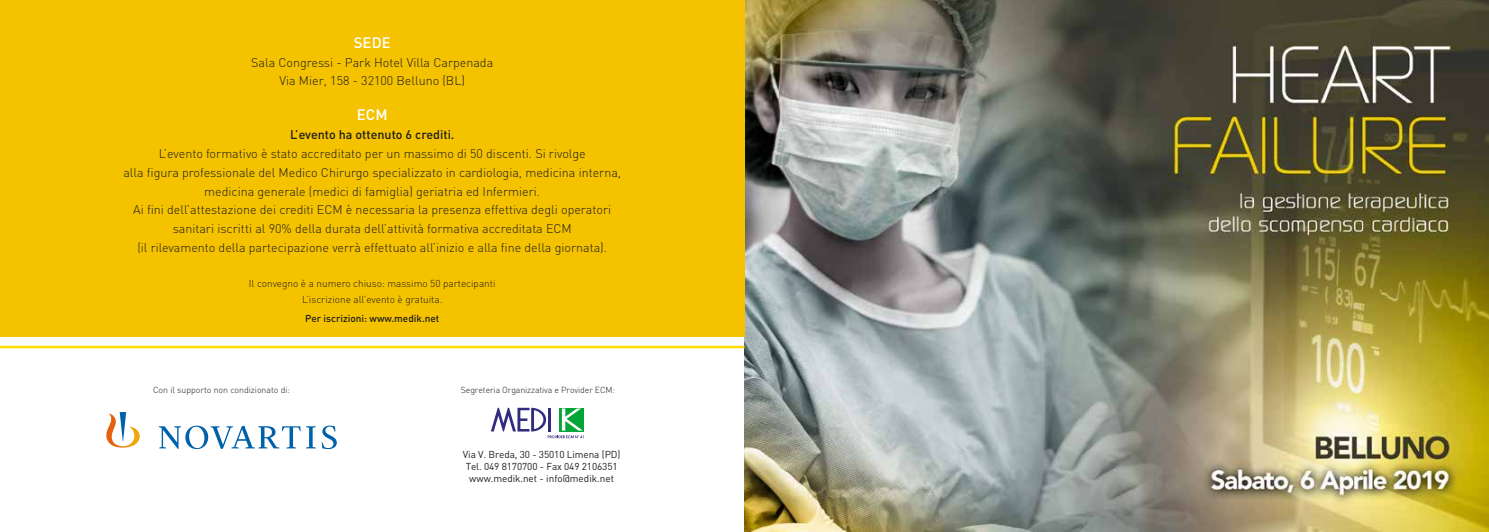
<style>
.page{position:relative;width:1489px;height:532px;background:#fff}
.page>*{position:absolute;margin:0;border:0;box-sizing:border-box;transform-origin:0 0}
.t1{font:500 15px "DIN";color:#fff}
.t2{font:300 12.5px/18.8px "DIN";color:#1d1d1b;text-align:center}
.t3{font:500 12.5px "DIN";color:#1d1d1b}
.t4{font:10px/12px "DIN";letter-spacing:-.01em;color:#1d1d1b;text-align:center}
.t5{font:300 10px/16.2px "DIN";color:#1d1d1b;text-align:center}
.t6{font:500 10px "DIN";color:#1d1d1b}
.t7{font:300 8.75px "DIN";letter-spacing:-.01em;color:#1d1d1b}
</style>
<div class="page">
<img style="left:744px;top:0;width:744px;height:531px">
<div style="left:0;top:0;width:744px;height:337px;background:#f5c200"></div>
<svg style="left:106px;top:412px;width:231px;height:37px"></svg>
<svg style="left:491px;top:407px;width:92px;height:31px"></svg>
<hr style="left:0;top:345px;width:744px;height:3px;background:#fd0">
<p class="t1" style="left:354px;top:33px;width:38px">SEDE</p>
<p class="t2" style="left:251px;top:53px;width:243px">Sala Congressi - Park Hotel Villa Carpenada<br>Via Mier, 158 - 32100 Belluno (BL)</p>
<p class="t1" style="left:357px;top:105px;width:32px">ECM</p>
<p class="t3" style="left:290px;top:127px;width:166px">L’evento ha ottenuto 6 crediti.</p>
<p class="t2" style="left:123px;top:144px;width:499px">L’evento formativo è stato accreditato per un massimo di 50 discenti. Si rivolge<br>alla figura professionale del Medico Chirurgo specializzato in cardiologia, medicina interna, medicina generale (medici di famiglia) geriatria ed Infermieri.<br>Ai fini dell’attestazione dei crediti ECM è necessaria la presenza effettiva degli operatori sanitari iscritti al 90% della durata dell’attività formativa accreditata ECM<br>(il rilevamento della partecipazione verrà effettuato all’inizio e alla fine della giornata).</p>
<p class="t5" style="left:249px;top:275px;width:248px">Il convegno è a numero chiuso: massimo 50 partecipanti<br>L’iscrizione all’evento è gratuita.</p>
<p class="t6" style="left:305px;top:312px;width:136px">Per iscrizioni: www.medik.net</p>
<p class="t7" style="left:153px;top:384px;width:139px">Con il supporto non condizionato di:</p>
<p class="t7" style="left:461px;top:384px;width:156px">Segreteria Organizzativa e Provider ECM:</p>
<p class="t4" style="left:463px;top:448px;width:159px">Via V. Breda, 30 - 35010 Limena (PD)<br>Tel. 049 8170700 - Fax 049 2106351 www.medik.net - info@medik.net</p>
</div>
